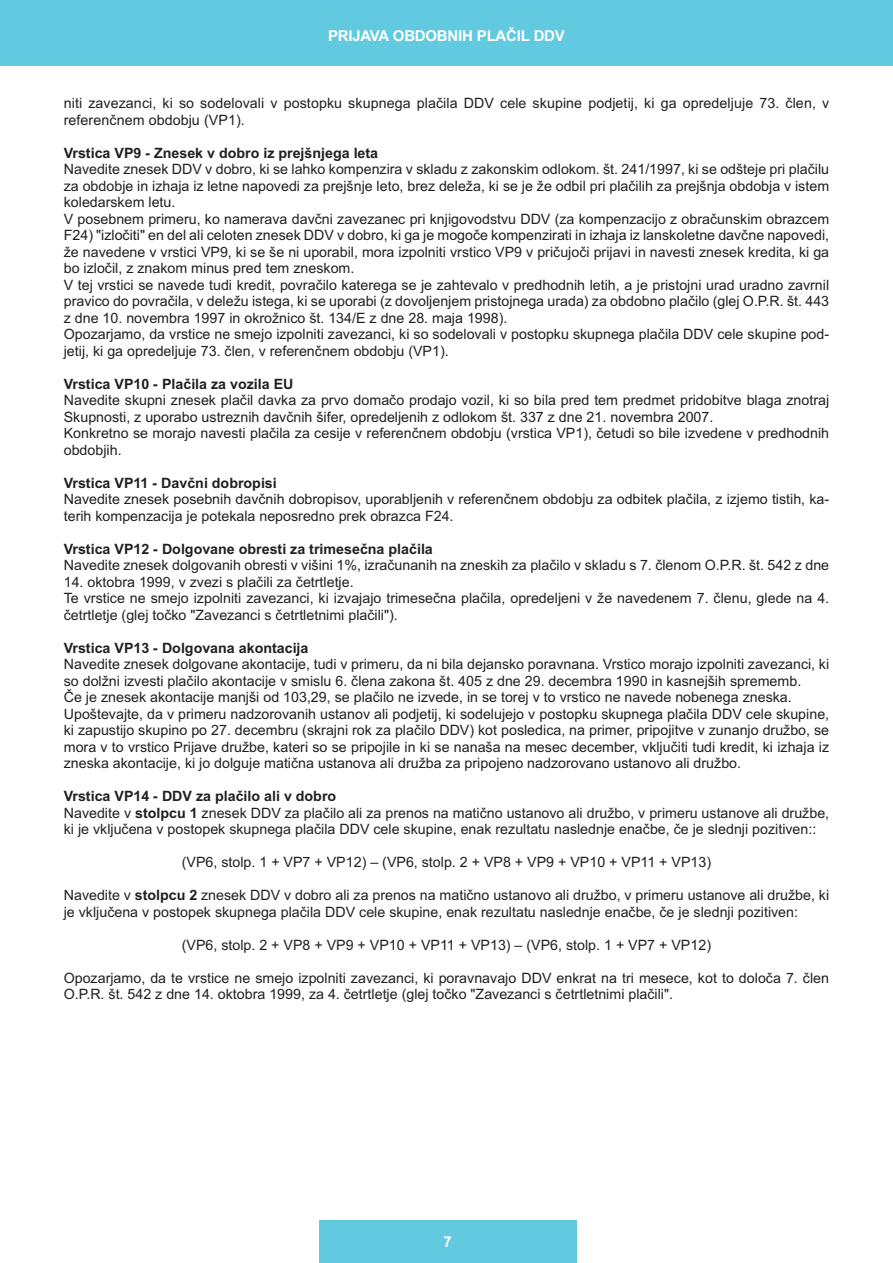
<style>
.page{position:relative;width:893px;height:1263px;background:#fff}
.page>*{position:absolute;margin:0;border:0;box-sizing:border-box;transform-origin:0 0}
.t1{font:700 15px "Arial";letter-spacing:-.015em;color:#fff}
.t2{font:14.25px/16.5px "Arial";color:#231f20}
.t3{font:700 14.25px "Arial";color:#231f20}
.s1{font-weight:700}
</style>
<div class="page">
<div style="left:319px;top:1220px;width:257px;height:43px;background:#61cae0"></div>
<div style="left:0;top:0;width:893px;height:66px;background:#61cae0"></div>
<p class="t1" style="left:328px;top:27px;width:238px">PRIJAVA OBDOBNIH PLAČIL DDV</p>
<p class="t2" style="left:64px;top:95px;width:767px">niti zavezanci, ki so sodelovali v postopku skupnega plačila DDV cele skupine podjetij, ki ga opredeljuje 73. člen, v referenčnem obdobju (VP1).</p>
<p class="t3" style="left:64px;top:144px;width:316px">Vrstica VP9 - Znesek v dobro iz prejšnjega leta</p>
<p class="t2" style="left:64px;top:161px;width:767px">Navedite znesek DDV v dobro, ki se lahko kompenzira v skladu z zakonskim odlokom. št. 241/1997, ki se odšteje pri plačilu za obdobje in izhaja iz letne napovedi za prejšnje leto, brez deleža, ki se je že odbil pri plačilih za prejšnja obdobja v istem koledarskem letu.<br>V posebnem primeru, ko namerava davčni zavezanec pri knjigovodstvu DDV (za kompenzacijo z obračunskim obrazcem F24) "izločiti" en del ali celoten znesek DDV v dobro, ki ga je mogoče kompenzirati in izhaja iz lanskoletne davčne napovedi, že navedene v vrstici VP9, ki se še ni uporabil, mora izpolniti vrstico VP9 v pričujoči prijavi in navesti znesek kredita, ki ga bo izločil, z znakom minus pred tem zneskom.<br>V tej vrstici se navede tudi kredit, povračilo katerega se je zahtevalo v predhodnih letih, a je pristojni urad uradno zavrnil pravico do povračila, v deležu istega, ki se uporabi (z dovoljenjem pristojnega urada) za obdobno plačilo (glej O.P.R. št. 443 z dne 10. novembra 1997 in okrožnico št. 134/E z dne 28. maja 1998).<br>Opozarjamo, da vrstice ne smejo izpolniti zavezanci, ki so sodelovali v postopku skupnega plačila DDV cele skupine pod&shy;jetij, ki ga opredeljuje 73. člen, v referenčnem obdobju (VP1).</p>
<p class="t3" style="left:64px;top:375px;width:231px">Vrstica VP10 - Plačila za vozila EU</p>
<p class="t2" style="left:64px;top:392px;width:767px">Navedite skupni znesek plačil davka za prvo domačo prodajo vozil, ki so bila pred tem predmet pridobitve blaga znotraj Skupnosti, z uporabo ustreznih davčnih šifer, opredeljenih z odlokom št. 337 z dne 21. novembra 2007.<br>Konkretno se morajo navesti plačila za cesije v referenčnem obdobju (vrstica VP1), četudi so bile izvedene v predhodnih obdobjih.</p>
<p class="t3" style="left:64px;top:474px;width:215px">Vrstica VP11 - Davčni dobropisi</p>
<p class="t2" style="left:64px;top:491px;width:767px">Navedite znesek posebnih davčnih dobropisov, uporabljenih v referenčnem obdobju za odbitek plačila, z izjemo tistih, ka&shy;terih kompenzacija je potekala neposredno prek obrazca F24.</p>
<p class="t3" style="left:64px;top:540px;width:371px">Vrstica VP12 - Dolgovane obresti za trimesečna plačila</p>
<p class="t2" style="left:64px;top:557px;width:767px">Navedite znesek dolgovanih obresti v višini 1%, izračunanih na zneskih za plačilo v skladu s 7. členom O.P.R. št. 542 z dne</p>
<p class="t2" style="left:64px;top:574px;width:767px">14. oktobra 1999, v zvezi s plačili za četrtletje.<br>Te vrstice ne smejo izpolniti zavezanci, ki izvajajo trimesečna plačila, opredeljeni v že navedenem 7. členu, glede na 4. četrtletje (glej točko "Zavezanci s četrtletnimi plačili").</p>
<p class="t3" style="left:64px;top:639px;width:246px">Vrstica VP13 - Dolgovana akontacija</p>
<p class="t2" style="left:64px;top:656px;width:767px">Navedite znesek dolgovane akontacije, tudi v primeru, da ni bila dejansko poravnana. Vrstico morajo izpolniti zavezanci, ki so dolžni izvesti plačilo akontacije v smislu 6. člena zakona št. 405 z dne 29. decembra 1990 in kasnejših sprememb.<br>Če je znesek akontacije manjši od 103,29, se plačilo ne izvede, in se torej v to vrstico ne navede nobenega zneska.<br>Upoštevajte, da v primeru nadzorovanih ustanov ali podjetij, ki sodelujejo v postopku skupnega plačila DDV cele skupine, ki zapustijo skupino po 27. decembru (skrajni rok za plačilo DDV) kot posledica, na primer, pripojitve v zunanjo družbo, se mora v to vrstico Prijave družbe, kateri so se pripojile in ki se nanaša na mesec december, vključiti tudi kredit, ki izhaja iz zneska akontacije, ki jo dolguje matična ustanova ali družba za pripojeno nadzorovano ustanovo ali družbo.</p>
<p class="t2" style="left:64px;top:788px;width:767px"><span class="s1">Vrstica VP14 - DDV za plačilo ali v dobro<br></span>Navedite v <span class="s1">stolpcu 1</span> znesek DDV za plačilo ali za prenos na matično ustanovo ali družbo, v primeru ustanove ali družbe, ki je vključena v postopek skupnega plačila DDV cele skupine, enak rezultatu naslednje enačbe, če je slednji pozitiven::</p>
<p class="t2" style="left:182px;top:854px;width:531px">(VP6, stolp. 1 + VP7 + VP12) – (VP6, stolp. 2 + VP8 + VP9 + VP10 + VP11 + VP13)</p>
<p class="t2" style="left:64px;top:887px;width:767px">Navedite v <span class="s1">stolpcu 2</span> znesek DDV v dobro ali za prenos na matično ustanovo ali družbo, v primeru ustanove ali družbe, ki je vključena v postopek skupnega plačila DDV cele skupine, enak rezultatu naslednje enačbe, če je slednji pozitiven:</p>
<p class="t2" style="left:182px;top:937px;width:531px">(VP6, stolp. 2 + VP8 + VP9 + VP10 + VP11 + VP13) – (VP6, stolp. 1 + VP7 + VP12)</p>
<p class="t2" style="left:64px;top:970px;width:767px">Opozarjamo, da te vrstice ne smejo izpolniti zavezanci, ki poravnavajo DDV enkrat na tri mesece, kot to določa 7. člen<br>O.P.R. št. 542 z dne 14. oktobra 1999, za 4. četrtletje (glej točko "Zavezanci s četrtletnimi plačili".</p>
<p class="t1" style="left:443px;top:1233px;width:10px">7</p>
</div>
